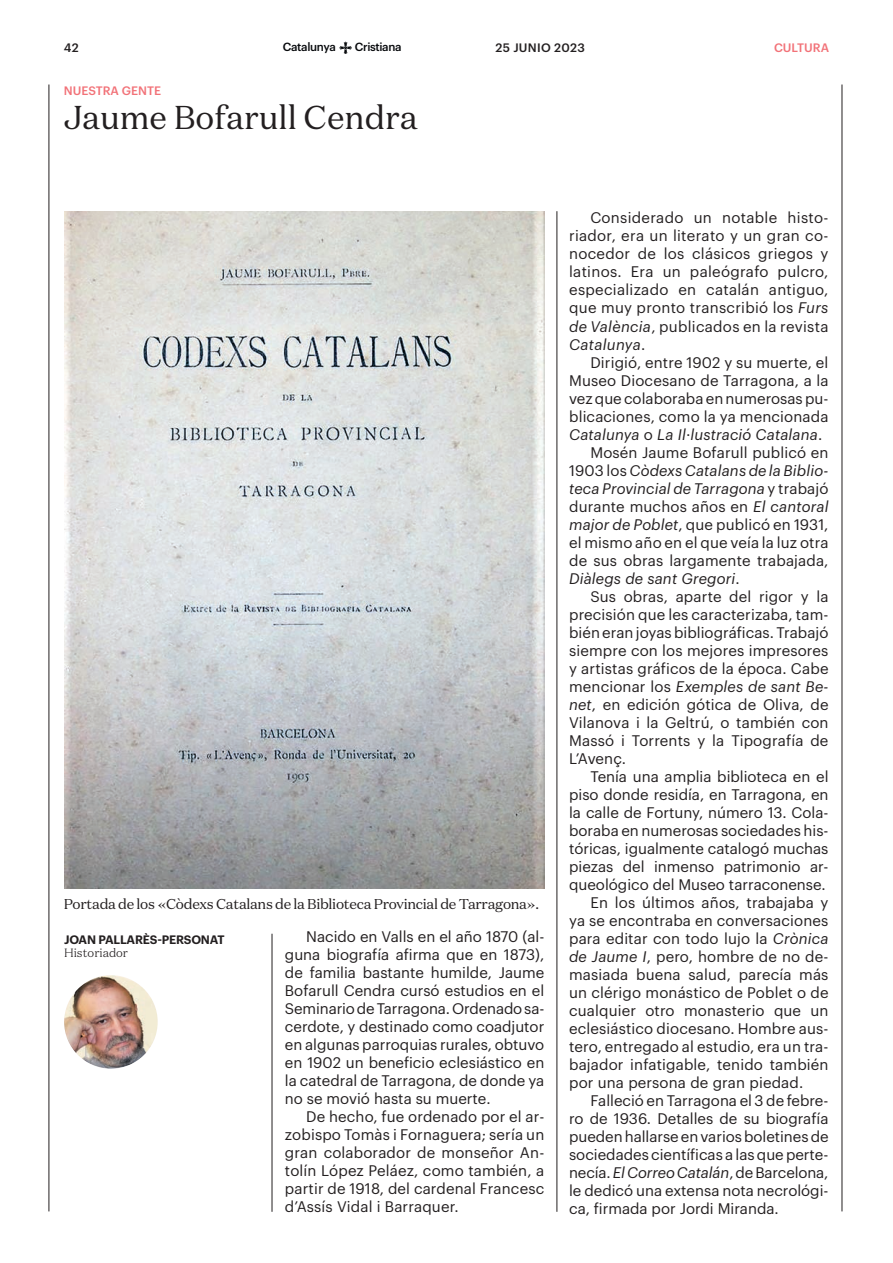
<style>
.page{position:relative;width:893px;height:1263px;background:#fff}
.page>*{position:absolute;margin:0;border:0;box-sizing:border-box;transform-origin:0 0}
.t1{font:33px "Domaine Text";color:#231f20}
.t2{font:15px/18px "Graphik";letter-spacing:.01em;color:#231f20;text-align:justify}
.t3{font:italic 15px "Graphik";letter-spacing:.01em;color:#231f20}
.t4{font:14.25px "Domaine Text";letter-spacing:-.02em;color:#231f20}
.t5{font:600 12px "Graphik";letter-spacing:-.015em;color:#231f20}
.t6{font:500 12px "Graphik";color:#f27278}
.t7{font:500 12px "Graphik";letter-spacing:.025em;color:#231f20}
.t8{font:300 12px "Domaine Text";color:#231f20}
.t9{font:500 11.55px "Graphik";letter-spacing:-.03em;color:#07090c}
.s1{font-style:italic}
.s2{font-style:normal}
</style>
<div class="page">
<svg style="left:339px;top:42px;width:13px;height:12px"></svg>
<hr style="left:49px;top:85px;width:1px;height:1126px;background:#231f20">
<hr style="left:842px;top:85px;width:1px;height:1126px;background:#231f20">
<img style="left:64px;top:211px;width:480px;height:677px">
<hr style="left:557px;top:211px;width:1px;height:1001px;background:#231f20">
<hr style="left:272px;top:934px;width:1px;height:278px;background:#231f20">
<img style="left:64px;top:975px;width:94px;height:94px;border-radius:47px">
<p class="t7" style="left:64px;top:38px;width:16px">42</p>
<p class="t9" style="left:283px;top:38px;width:54px">Catalunya</p>
<p class="t9" style="left:355px;top:38px;width:48px">Cristiana</p>
<p class="t7" style="left:495px;top:38px;width:91px">25 JUNIO 2023</p>
<p class="t6" style="left:774px;top:39px;width:57px">CULTURA</p>
<p class="t6" style="left:64px;top:82px;width:99px">NUESTRA GENTE</p>
<h1 class="t1" style="left:64px;top:96px;width:356px">Jaume Bofarull Cendra</h1>
<p class="t4" style="left:64px;top:895px;width:477px">Portada de los «Còdexs Catalans de la Biblioteca Provincial de Tarragona».</p>
<p class="t5" style="left:64px;top:930px;width:162px">JOAN PALLARÈS-PERSONAT</p>
<p class="t8" style="left:64px;top:946px;width:66px">Historiador</p>
<p class="t2" style="left:285px;top:926px;width:261px;text-indent:21px">Nacido en Valls en el año 1870 (al&shy;guna biografía afirma que en 1873), de familia bastante humilde, Jaume Bofarull Cendra cursó estudios en el Seminario de Tarragona. Ordenado sa&shy;cerdote, y destinado como coadjutor en algunas parroquias rurales, obtuvo en 1902 un beneficio eclesiástico en la catedral de Tarragona, de donde ya no se movió hasta su muerte.</p>
<p class="t2" style="left:285px;top:1106px;width:261px;text-indent:21px">De hecho, fue ordenado por el ar&shy;zobispo Tomàs i Fornaguera; sería un gran colaborador de monseñor An&shy;tolín López Peláez, como también, a partir de 1918, del cardenal Francesc d’Assís Vidal i Barraquer.</p>
<p class="t2" style="left:569px;top:208px;width:261px;text-indent:21px">Considerado un notable histo&shy;riador, era un literato y un gran co&shy;nocedor de los clásicos griegos y latinos. Era un paleógrafo pulcro, especializado en catalán antiguo, que muy pronto transcribió los <span class="s1">Furs de València</span>, publicados en la revista <span class="s1">Catalunya</span>.</p>
<p class="t2" style="left:590px;top:352px;width:240px">Dirigió, entre 1902 y su muerte, el</p>
<p class="t2" style="left:569px;top:370px;width:261px">Museo Diocesano de Tarragona, a la</p>
<p class="t2" style="left:569px;top:388px;width:261px">vez que colaboraba en numerosas pu-</p>
<p class="t2" style="left:569px;top:406px;width:261px">blicaciones, como la ya mencionada</p>
<p class="t3" style="left:569px;top:423px;width:255px">Catalunya <span class="s2">o</span> La Il·lustració Catalana<span class="s2">.</span></p>
<p class="t2" style="left:590px;top:442px;width:240px">Mosén Jaume Bofarull publicó en</p>
<p class="t3" style="left:569px;top:459px;width:261px"><span class="s2">1903 los</span> Còdexs Catalans de la Biblio-</p>
<p class="t3" style="left:569px;top:477px;width:261px">teca Provincial de Tarragona <span class="s2">y trabajó</span></p>
<p class="t2" style="left:569px;top:496px;width:261px">durante muchos años en <span class="s1">El cantoral</span></p>
<p class="t2" style="left:569px;top:514px;width:261px"><span class="s1">major de Poblet</span>, que publicó en 1931,</p>
<p class="t2" style="left:569px;top:532px;width:261px">el mismo año en el que veía la luz otra</p>
<p class="t2" style="left:569px;top:550px;width:261px">de sus obras largamente trabajada,</p>
<p class="t3" style="left:569px;top:567px;width:172px">Diàlegs de sant Gregori<span class="s2">.</span></p>
<p class="t2" style="left:590px;top:586px;width:240px">Sus obras, aparte del rigor y la</p>
<p class="t2" style="left:569px;top:604px;width:261px">precisión que les caracterizaba, tam-</p>
<p class="t2" style="left:569px;top:622px;width:261px">bién eran joyas bibliográficas. Trabajó</p>
<p class="t2" style="left:569px;top:640px;width:261px">siempre con los mejores impresores</p>
<p class="t2" style="left:569px;top:658px;width:261px">y artistas gráficos de la época. Cabe</p>
<p class="t3" style="left:569px;top:675px;width:261px"><span class="s2">mencionar los</span> Exemples de sant Be-</p>
<p class="t2" style="left:569px;top:694px;width:261px"><span class="s1">net</span>, en edición gótica de Oliva, de</p>
<p class="t2" style="left:569px;top:712px;width:261px">Vilanova i la Geltrú, o también con</p>
<p class="t2" style="left:569px;top:730px;width:261px">Massó i Torrents y la Tipografía de</p>
<p class="t2" style="left:569px;top:748px;width:59px">L’Avenç.</p>
<p class="t2" style="left:590px;top:766px;width:240px">Tenía una amplia biblioteca en el</p>
<p class="t2" style="left:569px;top:784px;width:261px">piso donde residía, en Tarragona, en</p>
<p class="t2" style="left:569px;top:802px;width:261px">la calle de Fortuny, número 13. Cola-</p>
<p class="t2" style="left:569px;top:820px;width:261px">boraba en numerosas sociedades his-</p>
<p class="t2" style="left:569px;top:838px;width:261px">tóricas, igualmente catalogó muchas</p>
<p class="t2" style="left:569px;top:856px;width:261px">piezas del inmenso patrimonio ar-</p>
<p class="t2" style="left:569px;top:874px;width:258px">queológico del Museo tarraconense.</p>
<p class="t2" style="left:590px;top:892px;width:240px">En los últimos años, trabajaba y</p>
<p class="t2" style="left:569px;top:910px;width:261px">ya se encontraba en conversaciones</p>
<p class="t2" style="left:569px;top:928px;width:261px">para editar con todo lujo la <span class="s1">Crònica</span></p>
<p class="t2" style="left:569px;top:946px;width:261px"><span class="s1">de Jaume I</span>, pero, hombre de no de-</p>
<p class="t2" style="left:569px;top:964px;width:261px">masiada buena salud, parecía más</p>
<p class="t2" style="left:569px;top:982px;width:261px">un clérigo monástico de Poblet o de</p>
<p class="t2" style="left:569px;top:1000px;width:261px">cualquier otro monasterio que un</p>
<p class="t2" style="left:569px;top:1018px;width:261px">eclesiástico diocesano. Hombre aus-</p>
<p class="t2" style="left:569px;top:1036px;width:261px">tero, entregado al estudio, era un tra-</p>
<p class="t2" style="left:569px;top:1054px;width:261px">bajador infatigable, tenido también</p>
<p class="t2" style="left:569px;top:1072px;width:236px">por una persona de gran piedad.</p>
<p class="t2" style="left:590px;top:1090px;width:240px">Falleció en Tarragona el 3 de febre-</p>
<p class="t2" style="left:569px;top:1108px;width:261px">ro de 1936. Detalles de su biografía</p>
<p class="t2" style="left:569px;top:1126px;width:261px">pueden hallarse en varios boletines de</p>
<p class="t2" style="left:569px;top:1144px;width:261px">sociedades científicas a las que perte-</p>
<p class="t2" style="left:569px;top:1162px;width:261px">necía. <span class="s1">El Correo Catalán</span>, de Barcelona,</p>
<p class="t2" style="left:569px;top:1180px;width:261px">le dedicó una extensa nota necrológi-</p>
<p class="t2" style="left:569px;top:1198px;width:211px">ca, firmada por Jordi Miranda.</p>
</div>
